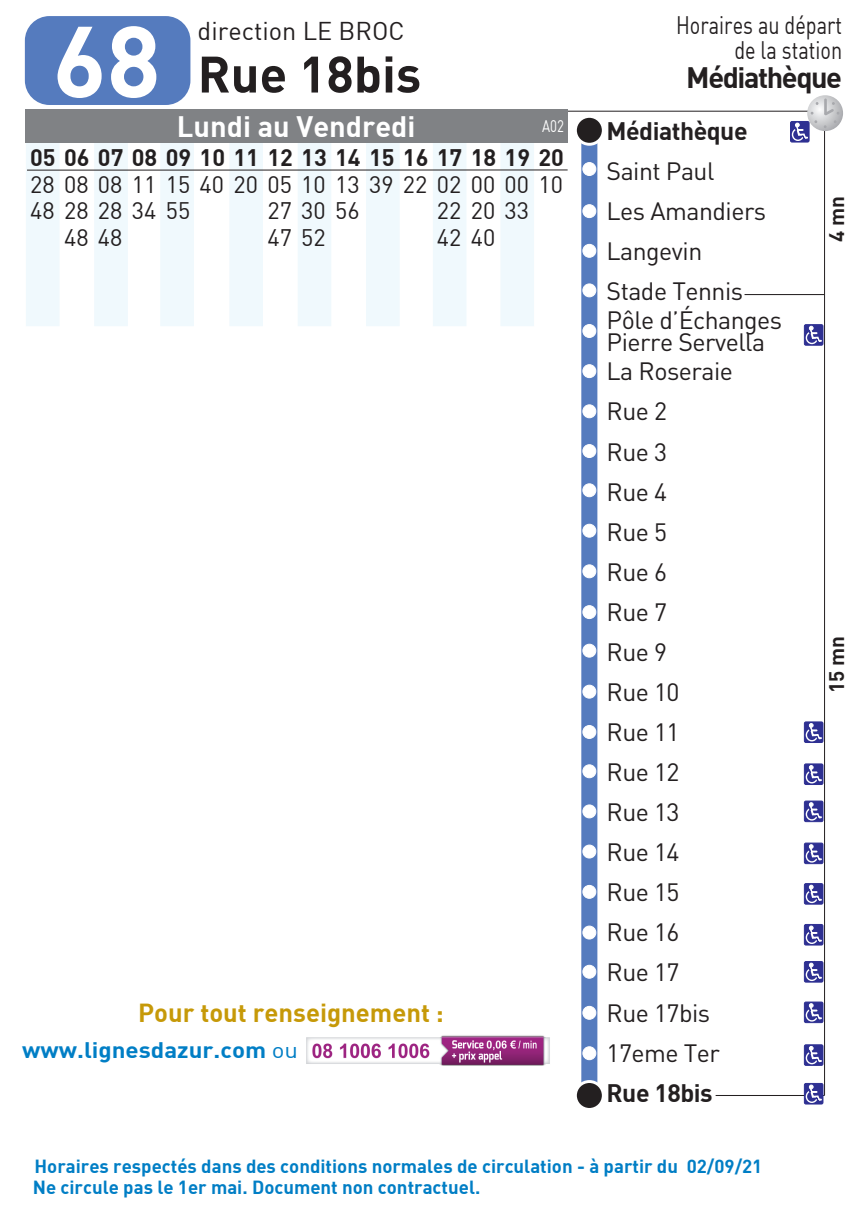
<style>
.page{position:relative;width:862px;height:1212px;background:#fff}
.page>*{position:absolute;margin:0;border:0;box-sizing:border-box;transform-origin:0 0}
.t1{font:99.23px "DIN Bold";color:#fff}
.t2{font:50.4px "DIN Bold";color:#231f20}
.t3{font:29.03px "DIN Bold";color:#fff}
.t4{font:29.03px "DIN Bold";letter-spacing:-.05em;color:#231f20}
.t5{font:25.65px "DIN Bold";color:#c69908}
.t6{font:25.2px "DIN Regular";color:#231f20}
.t7{font:24.75px/40.1px "DIN";letter-spacing:-.02em;color:#231f20}
.t8{font:24.75px/24.8px "DIN Regular";color:#231f20;text-align:right;scale:.8 1}
.t9{font:24.75px "DIN Bold";letter-spacing:-.02em;color:#231f20}
.t10{font:23.4px/26.8px "DIN Regular";color:#231f20}
.t11{font:23.4px "DIN Bold";color:#231f20}
.t12{font:22.05px "DIN Bold";color:#007ec5;scale:1.09 1}
.t13{font:20.7px "DIN Bold";color:#231f20}
.t14{font:18.68px/20.9px "DIN Bold";color:#007ec5}
.t15{font:16.65px "DIN Regular";color:#fff;scale:.8 1}
.s1{font-family:"DIN Regular"}
</style>
<div class="page">
<div style="left:26px;top:141px;width:33px;height:185px;background:#f0f9fd"></div>
<div style="left:95px;top:141px;width:32px;height:185px;background:#f0f9fd"></div>
<div style="left:161px;top:141px;width:32px;height:185px;background:#f0f9fd"></div>
<div style="left:230px;top:141px;width:32px;height:185px;background:#f0f9fd"></div>
<div style="left:298px;top:141px;width:33px;height:185px;background:#f0f9fd"></div>
<div style="left:366px;top:141px;width:33px;height:185px;background:#f0f9fd"></div>
<div style="left:433px;top:141px;width:33px;height:185px;background:#f0f9fd"></div>
<div style="left:500px;top:141px;width:33px;height:185px;background:#f0f9fd"></div>
<hr style="left:26px;top:111px;width:790px;height:1px;background:#231f20">
<div style="left:25px;top:109px;width:542px;height:34px;background:#808285"></div>
<svg style="left:27px;top:170px;width:540px;height:1px"></svg>
<hr style="left:744px;top:294px;width:79px;height:1px;background:#231f20">
<hr style="left:823px;top:114px;width:1px;height:981px;background:#231f20">
<hr style="left:715px;top:1095px;width:109px;height:1px;background:#231f20">
<div style="left:25px;top:16px;width:165px;height:89px;background:#557bbe;border-radius:25px"></div>
<div style="left:581px;top:133px;width:16px;height:959px;background:#557bbe"></div>
<div style="left:575px;top:116px;width:28px;height:28px;background:#231f20;border-radius:50%"></div>
<div style="left:573px;top:115px;width:31px;height:31px;border:3px solid #fff;border-radius:50%"></div>
<div style="left:575px;top:1081px;width:28px;height:28px;background:#231f20;border-radius:50%"></div>
<div style="left:573px;top:1080px;width:31px;height:31px;border:3px solid #fff;border-radius:50%"></div>
<svg style="left:806px;top:95px;width:36px;height:36px"></svg>
<hr style="left:823px;top:100px;width:3px;height:14px;background:#a8a9ad">
<div style="left:582px;top:965px;width:13px;height:13px;background:#fff;border-radius:50%"></div>
<div style="left:582px;top:965px;width:13px;height:13px;border:1px solid #fff;border-radius:50%"></div>
<div style="left:582px;top:926px;width:13px;height:13px;background:#fff;border-radius:50%"></div>
<div style="left:582px;top:926px;width:13px;height:13px;border:1px solid #fff;border-radius:50%"></div>
<div style="left:582px;top:885px;width:13px;height:13px;background:#fff;border-radius:50%"></div>
<div style="left:582px;top:885px;width:13px;height:13px;border:1px solid #fff;border-radius:50%"></div>
<div style="left:582px;top:845px;width:13px;height:13px;background:#fff;border-radius:50%"></div>
<div style="left:582px;top:845px;width:13px;height:13px;border:1px solid #fff;border-radius:50%"></div>
<div style="left:582px;top:805px;width:13px;height:13px;background:#fff;border-radius:50%"></div>
<div style="left:582px;top:805px;width:13px;height:13px;border:1px solid #fff;border-radius:50%"></div>
<div style="left:582px;top:765px;width:13px;height:13px;background:#fff;border-radius:50%"></div>
<div style="left:582px;top:765px;width:13px;height:13px;border:1px solid #fff;border-radius:50%"></div>
<div style="left:582px;top:1006px;width:13px;height:13px;background:#fff;border-radius:50%"></div>
<div style="left:582px;top:1006px;width:13px;height:13px;border:1px solid #fff;border-radius:50%"></div>
<div style="left:582px;top:725px;width:13px;height:13px;background:#fff;border-radius:50%"></div>
<div style="left:582px;top:725px;width:13px;height:13px;border:1px solid #fff;border-radius:50%"></div>
<div style="left:582px;top:685px;width:13px;height:13px;background:#fff;border-radius:50%"></div>
<div style="left:582px;top:685px;width:13px;height:13px;border:1px solid #fff;border-radius:50%"></div>
<div style="left:582px;top:644px;width:13px;height:13px;background:#fff;border-radius:50%"></div>
<div style="left:582px;top:644px;width:13px;height:13px;border:1px solid #fff;border-radius:50%"></div>
<div style="left:582px;top:606px;width:13px;height:12px;background:#fff;border-radius:50%"></div>
<div style="left:582px;top:605px;width:13px;height:14px;border:1px solid #fff;border-radius:50%"></div>
<div style="left:582px;top:565px;width:13px;height:13px;background:#fff;border-radius:50%"></div>
<div style="left:582px;top:565px;width:13px;height:13px;border:1px solid #fff;border-radius:50%"></div>
<div style="left:582px;top:524px;width:13px;height:13px;background:#fff;border-radius:50%"></div>
<div style="left:582px;top:524px;width:13px;height:13px;border:1px solid #fff;border-radius:50%"></div>
<div style="left:582px;top:484px;width:13px;height:13px;background:#fff;border-radius:50%"></div>
<div style="left:582px;top:484px;width:13px;height:13px;border:1px solid #fff;border-radius:50%"></div>
<div style="left:582px;top:405px;width:13px;height:13px;background:#fff;border-radius:50%"></div>
<div style="left:582px;top:405px;width:13px;height:13px;border:1px solid #fff;border-radius:50%"></div>
<div style="left:582px;top:445px;width:13px;height:12px;background:#fff;border-radius:50%"></div>
<div style="left:582px;top:444px;width:13px;height:14px;border:1px solid #fff;border-radius:50%"></div>
<div style="left:582px;top:324px;width:13px;height:13px;background:#fff;border-radius:50%"></div>
<div style="left:582px;top:324px;width:13px;height:14px;border:1px solid #fff;border-radius:50%"></div>
<div style="left:582px;top:284px;width:13px;height:13px;background:#fff;border-radius:50%"></div>
<div style="left:582px;top:284px;width:13px;height:13px;border:1px solid #fff;border-radius:50%"></div>
<div style="left:582px;top:244px;width:13px;height:13px;background:#fff;border-radius:50%"></div>
<div style="left:582px;top:244px;width:13px;height:13px;border:1px solid #fff;border-radius:50%"></div>
<div style="left:582px;top:205px;width:13px;height:13px;background:#fff;border-radius:50%"></div>
<div style="left:582px;top:205px;width:13px;height:13px;border:1px solid #fff;border-radius:50%"></div>
<div style="left:582px;top:163px;width:13px;height:12px;background:#fff;border-radius:50%"></div>
<div style="left:582px;top:162px;width:13px;height:14px;border:1px solid #fff;border-radius:50%"></div>
<img style="left:306px;top:1035px;width:244px;height:31px">
<div style="left:582px;top:1047px;width:13px;height:13px;background:#fff;border-radius:50%"></div>
<div style="left:582px;top:1046px;width:13px;height:14px;border:1px solid #fff;border-radius:50%"></div>
<div style="left:582px;top:365px;width:13px;height:13px;background:#fff;border-radius:50%"></div>
<div style="left:582px;top:364px;width:13px;height:14px;border:1px solid #fff;border-radius:50%"></div>
<div style="left:789px;top:121px;width:20px;height:21px;border:1px solid #2e3092;border-radius:2px"></div>
<svg style="left:790px;top:102px;width:48px;height:40px"></svg>
<div style="left:803px;top:721px;width:19px;height:22px;border:1px solid #2e3092;border-radius:2px"></div>
<svg style="left:804px;top:723px;width:18px;height:19px"></svg>
<div style="left:803px;top:324px;width:19px;height:22px;border:1px solid #2e3092;border-radius:2px"></div>
<svg style="left:804px;top:326px;width:18px;height:19px"></svg>
<div style="left:803px;top:763px;width:19px;height:22px;border:1px solid #2e3092;border-radius:2px"></div>
<svg style="left:804px;top:765px;width:18px;height:19px"></svg>
<div style="left:803px;top:801px;width:19px;height:21px;border:1px solid #2e3092;border-radius:2px"></div>
<svg style="left:804px;top:802px;width:18px;height:19px"></svg>
<div style="left:803px;top:843px;width:19px;height:21px;border:1px solid #2e3092;border-radius:2px"></div>
<svg style="left:804px;top:844px;width:18px;height:19px"></svg>
<div style="left:803px;top:883px;width:19px;height:21px;border:1px solid #2e3092;border-radius:2px"></div>
<svg style="left:804px;top:885px;width:18px;height:19px"></svg>
<div style="left:803px;top:924px;width:19px;height:21px;border:1px solid #2e3092;border-radius:2px"></div>
<svg style="left:804px;top:925px;width:18px;height:20px"></svg>
<div style="left:803px;top:961px;width:19px;height:21px;border:1px solid #2e3092;border-radius:2px"></div>
<svg style="left:804px;top:963px;width:18px;height:19px"></svg>
<div style="left:803px;top:1002px;width:19px;height:21px;border:1px solid #2e3092;border-radius:2px"></div>
<svg style="left:804px;top:1003px;width:18px;height:19px"></svg>
<div style="left:803px;top:1044px;width:19px;height:22px;border:1px solid #2e3092;border-radius:2px"></div>
<svg style="left:804px;top:1046px;width:18px;height:19px"></svg>
<div style="left:803px;top:1083px;width:19px;height:21px;border:1px solid #2e3092;border-radius:2px"></div>
<svg style="left:804px;top:1084px;width:18px;height:20px"></svg>
<h1 class="t1" style="left:53px;top:-3px;width:109px">68</h1>
<p class="t6" style="left:197px;top:15px;width:208px">direction LE BROC</p>
<h2 class="t2" style="left:197px;top:41px;width:225px">Rue 18bis</h2>
<p class="t3" style="left:177px;top:108px;width:240px">Lundi au Vendredi</p>
<p class="t15" style="left:542px;top:116px;width:29px">A02</p>
<p class="t11" style="left:30px;top:142px;width:535px">05 06 07 08 09 10 11 12 13 14 15 16 17 18 19 20</p>
<p class="t10" style="left:30px;top:170px;width:534px">28 08 08 11 15 40 20 05 10 13 39 22 02 00 00 10</p>
<p class="t10" style="left:30px;top:197px;width:161px">48 28 28 34 55</p>
<p class="t10" style="left:64px;top:224px;width:60px">48 48</p>
<p class="t10" style="left:267px;top:197px;width:94px">27 30 56<br>47 52</p>
<p class="t10" style="left:436px;top:197px;width:94px">22 20 33<br>42 40</p>
<p class="t5" style="left:138px;top:996px;width:307px">Pour tout renseignement :</p>
<p class="t12" style="left:22px;top:1035px;width:254px">www.lignesdazur.com <span class="s1">ou</span></p>
<p class="t8" style="left:675px;top:13px;width:209px">Horaires au départ de la station</p>
<p class="t4" style="left:686px;top:59px;width:157px">Médiathèque</p>
<p class="t9" style="left:606px;top:115px;width:142px">Médiathèque</p>
<p class="t7" style="left:606px;top:151px;width:161px">Saint Paul<br>Les Amandiers<br>Langevin<br>Stade Tennis</p>
<p class="t7" style="left:606px;top:309px;width:177px;line-height:22.1px">Pôle d’Échanges<br>Pierre Servella</p>
<p class="t7" style="left:606px;top:351px;width:128px">La Roseraie<br>Rue 2<br>Rue 3<br>Rue 4<br>Rue 5<br>Rue 6<br>Rue 7<br>Rue 9<br>Rue 10<br>Rue 11<br>Rue 12<br>Rue 13<br>Rue 14<br>Rue 15<br>Rue 16<br>Rue 17<br>Rue 17bis<br>17eme Ter</p>
<p class="t9" style="left:606px;top:1076px;width:107px">Rue 18bis</p>
<p class="t13" style="left:822px;top:242px;width:47px;rotate:-90deg">4 mn</p>
<p class="t13" style="left:822px;top:693px;width:59px;rotate:-90deg">15 mn</p>
<p class="t14" style="left:33px;top:1155px;width:730px">Horaires respectés dans des conditions normales de circulation - à partir du 02/09/21<br>Ne circule pas le 1er mai. Document non contractuel.</p>
</div>
